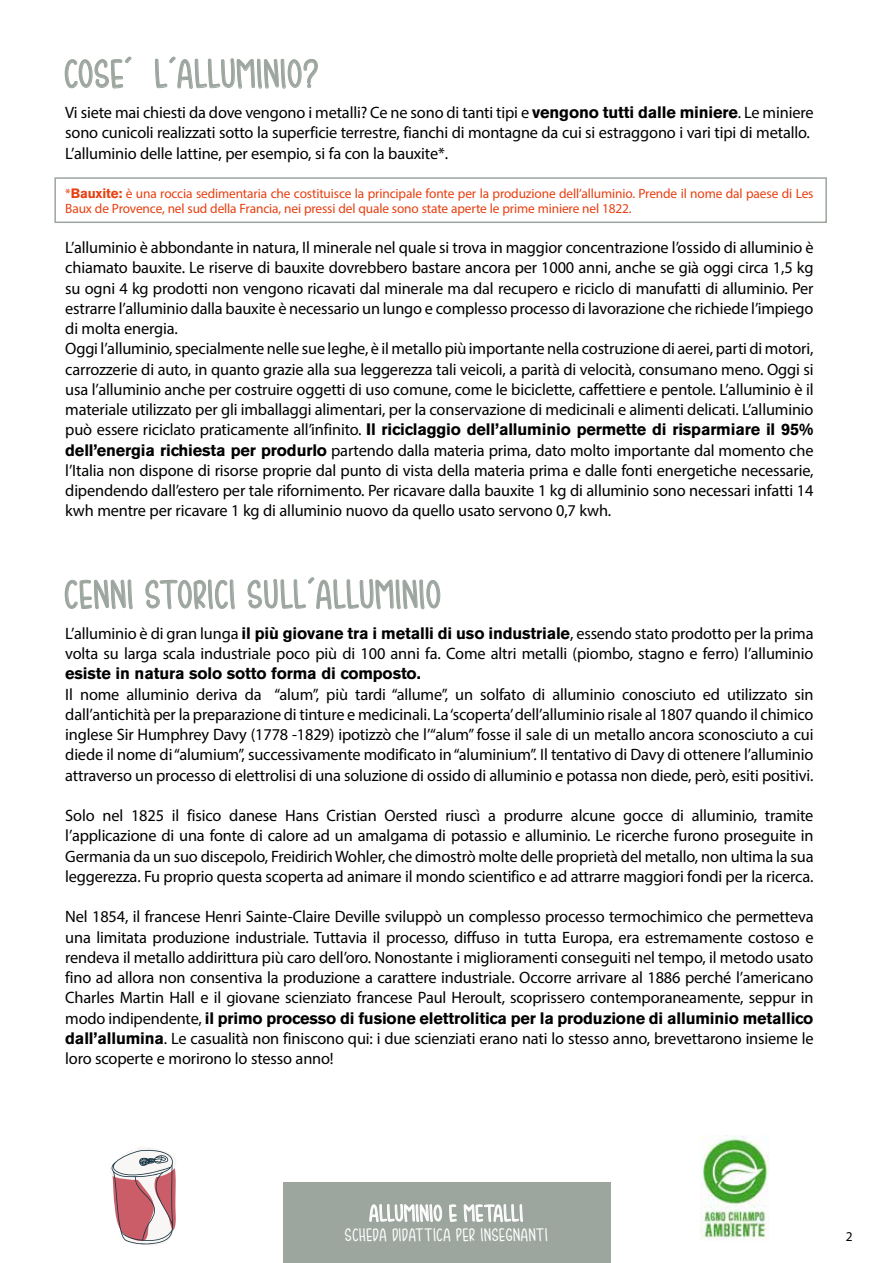
<style>
.page{position:relative;width:893px;height:1263px;background:#fff}
.page>*{position:absolute;margin:0;border:0;box-sizing:border-box;transform-origin:0 0}
.t1{font:36px "Happy Ending";letter-spacing:.05em;color:#9ca69f}
.t2{font:21px "Happy Ending";letter-spacing:.05em;color:#fff}
.t3{font:16.5px/20.2px "Myriad Pro";letter-spacing:-.01em;color:#000}
.t4{font:700 16.5px "Akzidenz Grotesk BE";letter-spacing:-.01em;color:#000}
.t5{font:16.5px "Happy Ending";letter-spacing:.05em;color:#fff}
.t6{font:13.5px/15px "Myriad Pro";letter-spacing:-.01em;color:#e74011}
.t7{font:13.5px "Myriad Pro";color:#000}
.s1{font-family:"Akzidenz Grotesk BE";font-weight:700}
.s2{font-family:"Myriad Pro";font-weight:400}
</style>
<div class="page">
<div style="left:283px;top:1182px;width:327px;height:81px;background:#9ca69f"></div>
<img style="left:700px;top:1136px;width:69px;height:104px">
<svg style="left:369px;top:1204px;width:73px;height:18px"></svg>
<svg style="left:449px;top:1204px;width:8px;height:18px"></svg>
<svg style="left:463px;top:1204px;width:60px;height:18px"></svg>
<svg style="left:111px;top:1149px;width:65px;height:96px"></svg>
<svg style="left:65px;top:56px;width:67px;height:33px"></svg>
<svg style="left:155px;top:56px;width:163px;height:33px"></svg>
<svg style="left:65px;top:579px;width:68px;height:31px"></svg>
<svg style="left:145px;top:579px;width:90px;height:31px"></svg>
<svg style="left:247px;top:577px;width:194px;height:33px"></svg>
<div style="left:54px;top:177px;width:773px;height:46px;border:2px solid #9ca69f"></div>
<h1 class="t1" style="left:65px;top:57px;width:255px">COSE'È L'ALLUMINIO?</h1>
<p class="t3" style="left:65px;top:102px;width:750px">Vi siete mai chiesti da dove vengono i metalli? Ce ne sono di tanti tipi e <span class="s1">vengono tutti dalle miniere</span>. Le miniere sono cunicoli realizzati sotto la superficie terrestre, fianchi di montagne da cui si estraggono i vari tipi di metallo.<br>L’alluminio delle lattine, per esempio, si fa con la bauxite*.</p>
<p class="t6" style="left:65px;top:185px;width:750px">*<span class="s1">Bauxite:</span> è una roccia sedimentaria che costituisce la principale fonte per la produzione dell’alluminio. Prende il nome dal paese di Les<br>Baux de Provence, nel sud della Francia, nei pressi del quale sono state aperte le prime miniere nel 1822.</p>
<p class="t3" style="left:65px;top:237px;width:750px">L’alluminio è abbondante in natura, Il minerale nel quale si trova in maggior concentrazione l’ossido di alluminio è chiamato bauxite. Le riserve di bauxite dovrebbero bastare ancora per 1000 anni, anche se già oggi circa 1,5 kg su ogni 4 kg prodotti non vengono ricavati dal minerale ma dal recupero e riciclo di manufatti di alluminio. Per estrarre l’alluminio dalla bauxite è necessario un lungo e complesso processo di lavorazione che richiede l’impiego di molta energia.<br>Oggi l’alluminio, specialmente nelle sue leghe, è il metallo più importante nella costruzione di aerei, parti di motori, carrozzerie di auto, in quanto grazie alla sua leggerezza tali veicoli, a parità di velocità, consumano meno. Oggi si usa l’alluminio anche per costruire oggetti di uso comune, come le biciclette, caffettiere e pentole. L’alluminio è il materiale utilizzato per gli imballaggi alimentari, per la conservazione di medicinali e alimenti delicati. L’alluminio</p>
<p class="t4" style="left:65px;top:420px;width:750px"><span class="s2">può essere riciclato praticamente all’infinito.</span> Il riciclaggio dell’alluminio permette di risparmiare il 95%</p>
<p class="t3" style="left:65px;top:440px;width:750px;text-align:justify"><span class="s1">dell’energia richiesta per produrlo</span> partendo dalla materia prima, dato molto importante dal momento che l’Italia non dispone di risorse proprie dal punto di vista della materia prima e dalle fonti energetiche necessarie, dipendendo dall’estero per tale rifornimento. Per ricavare dalla bauxite 1 kg di alluminio sono necessari infatti 14 kwh mentre per ricavare 1 kg di alluminio nuovo da quello usato servono 0,7 kwh.</p>
<h1 class="t1" style="left:65px;top:577px;width:377px">CENNI STORICI SULL'ALLUMINIO</h1>
<p class="t3" style="left:65px;top:623px;width:750px">L’alluminio è di gran lunga <span class="s1">il più giovane tra i metalli di uso industriale</span>, essendo stato prodotto per la prima volta su larga scala industriale poco più di 100 anni fa. Come altri metalli (piombo, stagno e ferro) l’alluminio</p>
<p class="t4" style="left:65px;top:664px;width:357px">esiste in natura solo sotto forma di composto.</p>
<p class="t3" style="left:65px;top:684px;width:750px;text-align:justify">Il nome alluminio deriva da “alum”, più tardi “allume”, un solfato di alluminio conosciuto ed utilizzato sin dall’antichità per la preparazione di tinture e medicinali. La ‘scoperta’ dell’alluminio risale al 1807 quando il chimico inglese Sir Humphrey Davy (1778 -1829) ipotizzò che l’“alum” fosse il sale di un metallo ancora sconosciuto a cui diede il nome di “alumium”, successivamente modificato in “aluminium”. Il tentativo di Davy di ottenere l’alluminio attraverso un processo di elettrolisi di una soluzione di ossido di alluminio e potassa non diede, però, esiti positivi.</p>
<p class="t3" style="left:65px;top:805px;width:750px;text-align:justify">Solo nel 1825 il fisico danese Hans Cristian Oersted riuscì a produrre alcune gocce di alluminio, tramite l’applicazione di una fonte di calore ad un amalgama di potassio e alluminio. Le ricerche furono proseguite in Germania da un suo discepolo, Freidirich Wohler, che dimostrò molte delle proprietà del metallo, non ultima la sua leggerezza. Fu proprio questa scoperta ad animare il mondo scientifico e ad attrarre maggiori fondi per la ricerca.</p>
<p class="t3" style="left:65px;top:906px;width:750px;text-align:justify">Nel 1854, il francese Henri Sainte-Claire Deville sviluppò un complesso processo termochimico che permetteva una limitata produzione industriale. Tuttavia il processo, diffuso in tutta Europa, era estremamente costoso e rendeva il metallo addirittura più caro dell’oro. Nonostante i miglioramenti conseguiti nel tempo, il metodo usato fino ad allora non consentiva la produzione a carattere industriale. Occorre arrivare al 1886 perché l’americano Charles Martin Hall e il giovane scienziato francese Paul Heroult, scoprissero contemporaneamente, seppur in</p>
<p class="t4" style="left:65px;top:1008px;width:750px"><span class="s2">modo indipendente,</span> il primo processo di fusione elettrolitica per la produzione di alluminio metallico</p>
<p class="t3" style="left:65px;top:1028px;width:750px"><span class="s1">dall’allumina</span>. Le casualità non finiscono qui: i due scienziati erano nati lo stesso anno, brevettarono insieme le loro scoperte e morirono lo stesso anno!</p>
<p class="t2" style="left:370px;top:1203px;width:155px">ALLUMINIO E METALLI</p>
<p class="t5" style="left:345px;top:1226px;width:204px">SCHEDA DIDATTICA PER INSEGNANTI</p>
<p class="t7" style="left:846px;top:1228px;width:8px">2</p>
</div>
